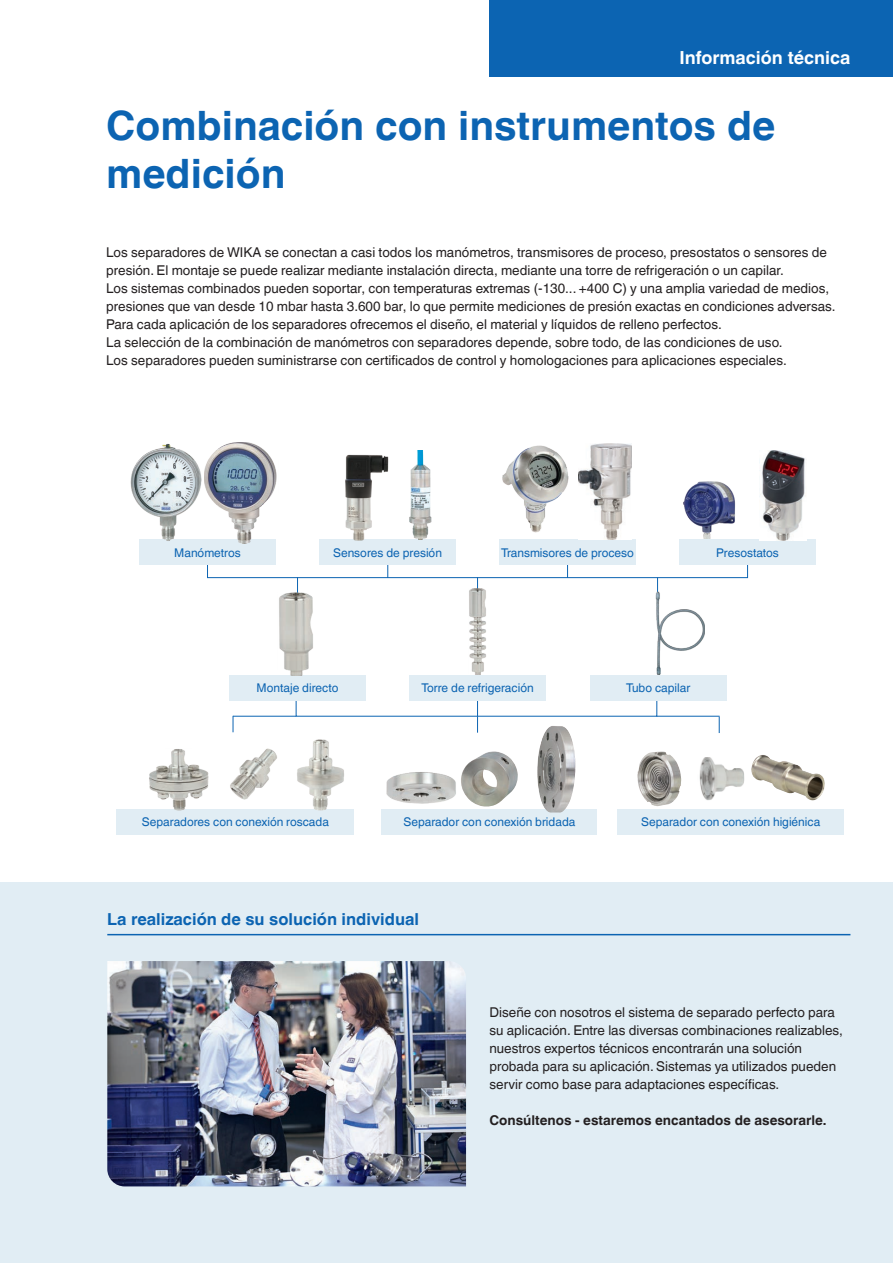
<style>
.page{position:relative;width:893px;height:1263px;background:#fff}
.page>*{position:absolute;margin:0;border:0;box-sizing:border-box;transform-origin:0 0}
.t1{font:700 40.5px/48.6px "Helvetica World";color:#0c64b2}
.t2{font:700 18px "Helvetica World";color:#fff}
.t3{font:700 16.5px "Helvetica World";color:#0c64b2}
.t4{font:13.5px/18px "Helvetica World";color:#231f20}
.t5{font:700 13.5px "Helvetica World";color:#231f20}
.t6{font:12px "Helvetica World";color:#0c64b2}
</style>
<div class="page">
<div style="left:0;top:882px;width:893px;height:381px;background:#e1edf4"></div>
<img style="left:107px;top:961px;width:359px;height:225px">
<hr style="left:233px;top:716px;width:63px;height:1px;background:#0c64b2">
<hr style="left:656px;top:716px;width:64px;height:1px;background:#0c64b2">
<div style="left:207px;top:552px;width:541px;height:26px;border:1px solid #0c64b2"></div>
<svg style="left:477px;top:716px;width:1px;height:17px"></svg>
<svg style="left:233px;top:716px;width:1px;height:16px"></svg>
<svg style="left:719px;top:716px;width:1px;height:17px"></svg>
<hr style="left:477px;top:577px;width:1px;height:31px;background:#0c64b2">
<hr style="left:477px;top:678px;width:1px;height:38px;background:#0c64b2">
<svg style="left:657px;top:577px;width:1px;height:15px"></svg>
<hr style="left:297px;top:577px;width:1px;height:31px;background:#0c64b2">
<div style="left:679px;top:540px;width:137px;height:25px;background:#e1edf4"></div>
<div style="left:499px;top:540px;width:137px;height:25px;background:#e1edf4"></div>
<div style="left:139px;top:540px;width:137px;height:25px;background:#e1edf4"></div>
<div style="left:229px;top:675px;width:137px;height:25px;background:#e1edf4"></div>
<div style="left:409px;top:675px;width:137px;height:25px;background:#e1edf4"></div>
<div style="left:590px;top:675px;width:136px;height:25px;background:#e1edf4"></div>
<div style="left:319px;top:540px;width:137px;height:25px;background:#e1edf4"></div>
<div style="left:117px;top:810px;width:237px;height:25px;background:#e1edf4"></div>
<div style="left:382px;top:810px;width:215px;height:25px;background:#e1edf4"></div>
<div style="left:618px;top:810px;width:226px;height:25px;background:#e1edf4"></div>
<hr style="left:107px;top:934px;width:743px;height:1px;background:#0c64b2">
<div style="left:489px;top:0;width:404px;height:77px;background:#0c64b2"></div>
<img style="left:759px;top:450px;width:47px;height:90px">
<img style="left:683px;top:482px;width:53px;height:57px">
<img style="left:502px;top:445px;width:67px;height:88px">
<img style="left:409px;top:450px;width:23px;height:89px">
<img style="left:345px;top:455px;width:43px;height:85px">
<img style="left:204px;top:442px;width:73px;height:102px">
<img style="left:130px;top:444px;width:73px;height:97px">
<img style="left:578px;top:444px;width:54px;height:96px">
<img style="left:469px;top:588px;width:17px;height:87px">
<img style="left:655px;top:592px;width:50px;height:83px">
<img style="left:279px;top:593px;width:34px;height:83px">
<img style="left:637px;top:751px;width:44px;height:55px">
<img style="left:751px;top:755px;width:74px;height:46px">
<img style="left:699px;top:757px;width:46px;height:43px">
<img style="left:296px;top:739px;width:48px;height:72px">
<img style="left:149px;top:749px;width:61px;height:62px">
<img style="left:230px;top:748px;width:47px;height:51px">
<img style="left:538px;top:726px;width:14px;height:29px">
<img style="left:386px;top:772px;width:70px;height:32px">
<img style="left:461px;top:751px;width:57px;height:56px">
<h2 class="t2" style="left:679px;top:47px;width:172px">Información técnica</h2>
<h1 class="t1" style="left:106px;top:101px;width:671px">Combinación con instrumentos de medición</h1>
<p class="t4" style="left:106px;top:243px;width:731px">Los separadores de WIKA se conectan a casi todos los manómetros, transmisores de proceso, presostatos o sensores de presión. El montaje se puede realizar mediante instalación directa, mediante una torre de refrigeración o un capilar.<br>Los sistemas combinados pueden soportar, con temperaturas extremas (-130... +400 C) y una amplia variedad de medios, presiones que van desde 10 mbar hasta 3.600 bar, lo que permite mediciones de presión exactas en condiciones adversas.<br>Para cada aplicación de los separadores ofrecemos el diseño, el material y líquidos de relleno perfectos.<br>La selección de la combinación de manómetros con separadores depende, sobre todo, de las condiciones de uso.<br>Los separadores pueden suministrarse con certificados de control y homologaciones para aplicaciones especiales.</p>
<p class="t6" style="left:333px;top:546px;width:110px">Sensores de presión</p>
<p class="t6" style="left:174px;top:546px;width:68px">Manómetros</p>
<p class="t6" style="left:501px;top:546px;width:134px">Transmisores de proceso</p>
<p class="t6" style="left:716px;top:546px;width:64px">Presostatos</p>
<p class="t6" style="left:257px;top:681px;width:83px">Montaje directo</p>
<p class="t6" style="left:421px;top:681px;width:114px">Torre de refrigeración</p>
<p class="t6" style="left:626px;top:681px;width:66px">Tubo capilar</p>
<p class="t6" style="left:142px;top:814px;width:189px">Separadores con conexión roscada</p>
<p class="t6" style="left:403px;top:814px;width:174px">Separador con conexión bridada</p>
<p class="t6" style="left:641px;top:814px;width:181px">Separador con conexión higiénica</p>
<p class="t3" style="left:107px;top:910px;width:313px">La realización de su solución individual</p>
<p class="t4" style="left:489px;top:1003px;width:355px">Diseñe con nosotros el sistema de separado perfecto para su aplicación. Entre las diversas combinaciones realizables, nuestros expertos técnicos encontrarán una solución probada para su aplicación. Sistemas ya utilizados pueden servir como base para adaptaciones específicas.</p>
<p class="t5" style="left:489px;top:1112px;width:339px">Consúltenos - estaremos encantados de asesorarle.</p>
</div>
